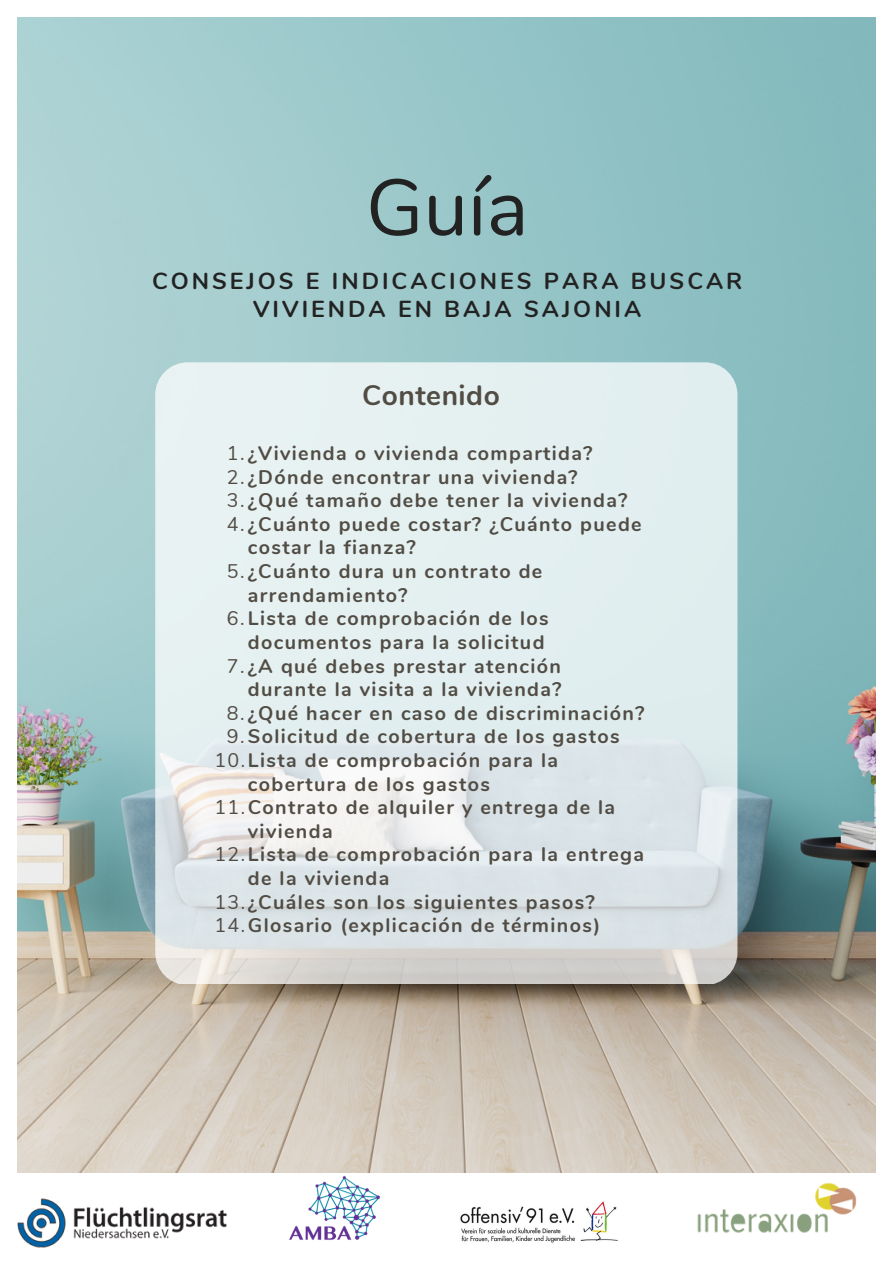
<style>
.page{position:relative;width:893px;height:1264px;background:#fff}
.page>*{position:absolute;margin:0;border:0;box-sizing:border-box;transform-origin:0 0}
.t1{font:79.35px "Nunito";color:#222}
.t2{font:700 28.05px "Nunito";letter-spacing:.02em;color:#514c44}
.t3{font:700 23.1px/28px "Nunito";letter-spacing:.13em;color:#222;text-align:center}
.t4{font:700 19.65px "Nunito";letter-spacing:.07em;color:#514c44}
.s1{font-weight:400}
</style>
<div class="page">
<img style="left:18px;top:18px;width:857px;height:1154px">
<svg style="left:155px;top:362px;width:582px;height:622px;fill:#e2eeef"></svg>
<img style="left:460px;top:1201px;width:158px;height:42px">
<img style="left:697px;top:1182px;width:159px;height:51px">
<img style="left:18px;top:1198px;width:209px;height:50px">
<img style="left:285px;top:1168px;width:98px;height:72px">
<h1 class="t1" style="left:366px;top:155px;width:164px">Guía</h1>
<p class="t3" style="left:152px;top:267px;width:591px">CONSEJOS E INDICACIONES PARA BUSCAR<br>VIVIENDA EN BAJA SAJONIA</p>
<h2 class="t2" style="left:362px;top:376px;width:139px">Contenido</h2>
<p class="t4" style="left:227px;top:440px;width:367px"><span class="s1">1.</span>¿Vivienda o vivienda compartida?</p>
<p class="t4" style="left:227px;top:464px;width:352px"><span class="s1">2.</span>¿Dónde encontrar una vivienda?</p>
<p class="t4" style="left:227px;top:487px;width:402px"><span class="s1">3.</span>¿Qué tamaño debe tener la vivienda?</p>
<p class="t4" style="left:227px;top:511px;width:416px"><span class="s1">4.</span>¿Cuánto puede costar? ¿Cuánto puede</p>
<p class="t4" style="left:248px;top:534px;width:169px">costar la fianza?</p>
<p class="t4" style="left:227px;top:558px;width:317px"><span class="s1">5.</span>¿Cuánto dura un contrato de</p>
<p class="t4" style="left:248px;top:582px;width:161px">arrendamiento?</p>
<p class="t4" style="left:227px;top:605px;width:323px"><span class="s1">6.</span>Lista de comprobación de los</p>
<p class="t4" style="left:248px;top:629px;width:298px">documentos para la solicitud</p>
<p class="t4" style="left:227px;top:652px;width:335px"><span class="s1">7.</span>¿A qué debes prestar atención</p>
<p class="t4" style="left:248px;top:676px;width:315px">durante la visita a la vivienda?</p>
<p class="t4" style="left:227px;top:700px;width:419px"><span class="s1">8.</span>¿Qué hacer en caso de discriminación?</p>
<p class="t4" style="left:227px;top:723px;width:394px"><span class="s1">9.</span>Solicitud de cobertura de los gastos</p>
<p class="t4" style="left:214px;top:747px;width:345px"><span class="s1">10.</span>Lista de comprobación para la</p>
<p class="t4" style="left:248px;top:770px;width:243px">cobertura de los gastos</p>
<p class="t4" style="left:214px;top:794px;width:402px"><span class="s1">11.</span>Contrato de alquiler y entrega de la</p>
<p class="t4" style="left:248px;top:818px;width:86px">vivienda</p>
<p class="t4" style="left:214px;top:841px;width:431px"><span class="s1">12.</span>Lista de comprobación para la entrega</p>
<p class="t4" style="left:248px;top:865px;width:143px">de la vivienda</p>
<p class="t4" style="left:214px;top:888px;width:381px"><span class="s1">13.</span>¿Cuáles son los siguientes pasos?</p>
<p class="t4" style="left:214px;top:912px;width:387px"><span class="s1">14.</span>Glosario (explicación de términos)</p>
</div>
